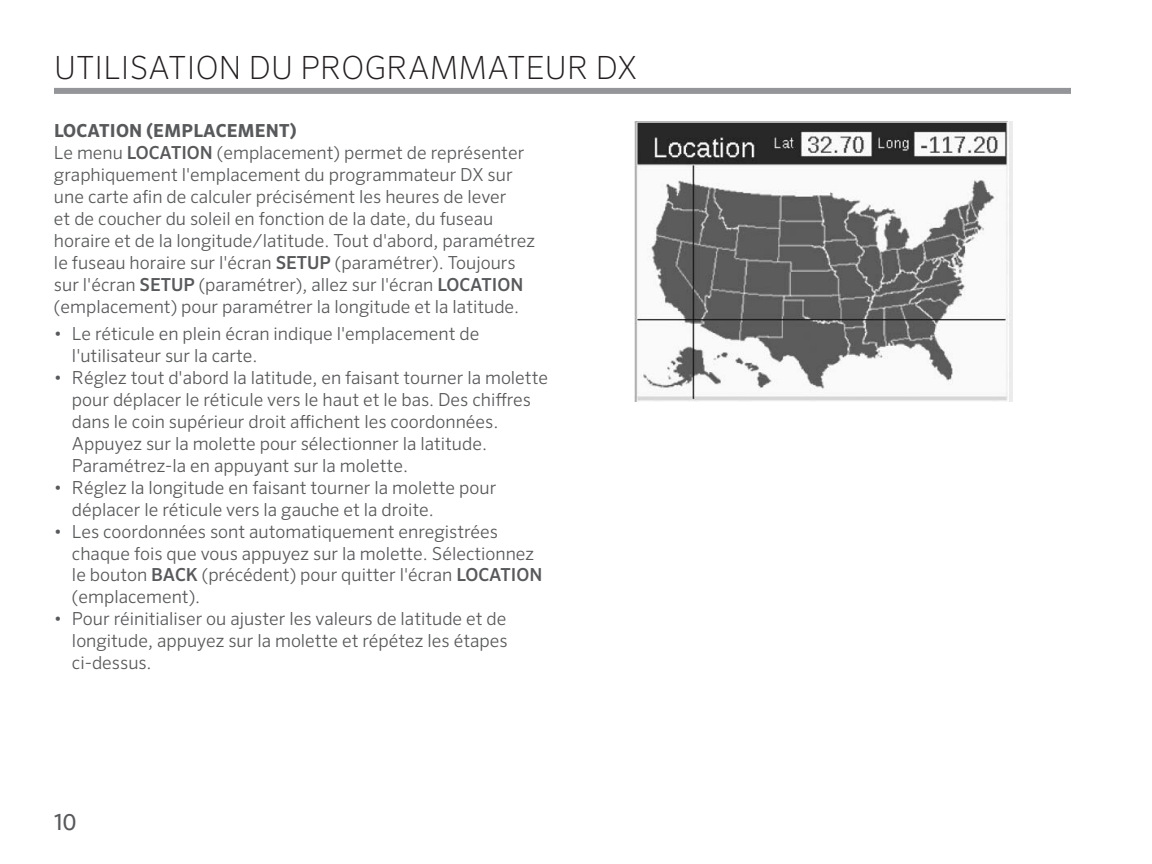
<style>
.page{position:relative;width:1152px;height:864px;background:#fff}
.page>*{position:absolute;margin:0;border:0;box-sizing:border-box;transform-origin:0 0}
.t1{font:200 32px "Sero Pro";letter-spacing:.01em;color:#231f20}
.t2{font:24px "Seravek";color:#58595b}
.t3{font:300 18px/22px "Sero Pro";color:#58595b}
.s1{font-weight:700}
.s2{font-weight:500}
</style>
<div class="page">
<div style="left:54px;top:88px;width:1017px;height:6px;background:#939598"></div>
<img style="left:635px;top:121px;width:378px;height:281px">
<h1 class="t1" style="left:54px;top:49px;width:584px">UTILISATION DU PROGRAMMATEUR DX</h1>
<p class="t3" style="left:54px;top:119px;width:483px"><span class="s1">LOCATION (EMPLACEMENT)<br></span>Le menu <span class="s2">LOCATION</span> (emplacement) permet de représenter graphiquement l'emplacement du programmateur DX sur une carte afin de calculer précisément les heures de lever<br>et de coucher du soleil en fonction de la date, du fuseau horaire et de la longitude/latitude. Tout d'abord, paramétrez le fuseau horaire sur l'écran <span class="s2">SETUP</span> (paramétrer). Toujours sur l'écran <span class="s2">SETUP</span> (paramétrer), allez sur l'écran <span class="s2">LOCATION </span>(emplacement) pour paramétrer la longitude et la latitude.</p>
<p class="t3" style="left:72px;top:322px;width:409px;text-indent:-18px">• Le réticule en plein écran indique l'emplacement de l'utilisateur sur la carte.</p>
<p class="t3" style="left:72px;top:366px;width:478px;text-indent:-18px">• Réglez tout d'abord la latitude, en faisant tourner la molette pour déplacer le réticule vers le haut et le bas. Des chiffres dans le coin supérieur droit affichent les coordonnées.<br>Appuyez sur la molette pour sélectionner la latitude.<br>Paramétrez-la en appuyant sur la molette.</p>
<p class="t3" style="left:72px;top:476px;width:426px;text-indent:-18px">• Réglez la longitude en faisant tourner la molette pour déplacer le réticule vers la gauche et la droite.</p>
<p class="t3" style="left:72px;top:520px;width:472px;text-indent:-18px">• Les coordonnées sont automatiquement enregistrées chaque fois que vous appuyez sur la molette. Sélectionnez le bouton <span class="s2">BACK</span> (précédent) pour quitter l'écran <span class="s2">LOCATION </span>(emplacement).</p>
<p class="t3" style="left:72px;top:608px;width:437px;text-align:justify;text-indent:-18px">• Pour réinitialiser ou ajuster les valeurs de latitude et de longitude, appuyez sur la molette et répétez les étapes ci-dessus.</p>
<h2 class="t2" style="left:54px;top:803px;width:24px">10</h2>
</div>
